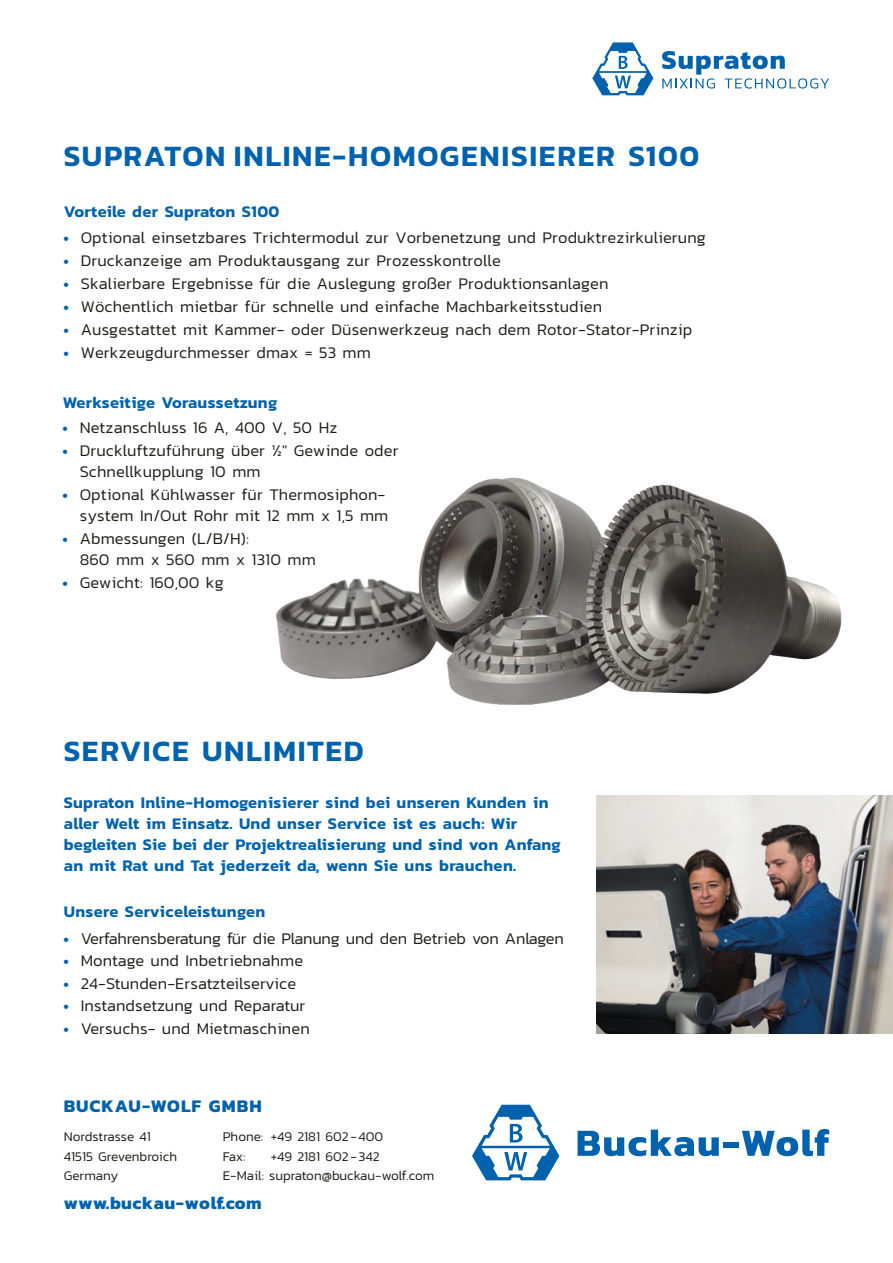
<style>
.page{position:relative;width:893px;height:1263px;background:#fff}
.page>*{position:absolute;margin:0;border:0;box-sizing:border-box;transform-origin:0 0}
.t1{font:600 30px "Kanit";letter-spacing:.055em;color:#0062ad}
.t2{font:700 18px "Kanit";letter-spacing:.03em;color:#0062ad}
.t3{font:700 18px "Kanit";letter-spacing:.05em;color:#0062ad}
.t4{font:300 16.5px/21px "Kanit";letter-spacing:.005em;color:#1d1d1b}
.t5{font:600 16.5px/21px "Kanit";letter-spacing:.02em;color:#0062ad}
.t6{font:300 13.5px "Kanit";color:#1d1d1b}
.s1{font-weight:900;font-size:15px;color:#0062ad}
</style>
<div class="page">
<svg style="left:472px;top:1105px;width:87px;height:75px"></svg>
<svg style="left:578px;top:1129px;width:141px;height:27px"></svg>
<div style="left:723px;top:1142px;width:16px;height:5px;background:#0062ad"></div>
<svg style="left:742px;top:1129px;width:87px;height:27px"></svg>
<svg style="left:662px;top:51px;width:167px;height:38px"></svg>
<svg style="left:592px;top:43px;width:61px;height:52px"></svg>
<img style="left:276px;top:582px;width:61px;height:97px">
<img style="left:337px;top:477px;width:505px;height:228px">
<img style="left:597px;top:796px;width:296px;height:238px">
<h1 class="t1" style="left:64px;top:133px;width:637px">SUPRATON INLINE-HOMOGENISIERER S100</h1>
<p class="t5" style="left:64px;top:201px;width:217px">Vorteile der Supraton S100</p>
<p class="t4" style="left:64px;top:226px;width:644px"><span class="s1">•</span> Optional einsetzbares Trichtermodul zur Vorbenetzung und Produktrezirkulierung</p>
<p class="t4" style="left:64px;top:250px;width:438px"><span class="s1">•</span> Druckanzeige am Produktausgang zur Prozesskontrolle</p>
<p class="t4" style="left:64px;top:273px;width:546px"><span class="s1">•</span> Skalierbare Ergebnisse für die Auslegung großer Produktionsanlagen</p>
<p class="t4" style="left:64px;top:296px;width:540px"><span class="s1">•</span> Wöchentlich mietbar für schnelle und einfache Machbarkeitsstudien</p>
<p class="t4" style="left:64px;top:319px;width:630px"><span class="s1">•</span> Ausgestattet mit Kammer- oder Düsenwerkzeug nach dem Rotor-Stator-Prinzip</p>
<p class="t4" style="left:64px;top:342px;width:309px"><span class="s1">•</span> Werkzeugdurchmesser dmax = 53 mm</p>
<p class="t5" style="left:63px;top:391px;width:216px">Werkseitige Voraussetzung</p>
<p class="t4" style="left:63px;top:417px;width:276px"><span class="s1">•</span> Netzanschluss 16 A, 400 V, 50 Hz</p>
<p class="t4" style="left:80px;top:440px;width:320px;text-indent:-17px"><span class="s1">•</span> Druckluftzuführung über ½″ Gewinde oder<br>Schnellkupplung 10 mm</p>
<p class="t4" style="left:63px;top:484px;width:327px;text-align:right"><span class="s1">•</span> Optional Kühlwasser für Thermosiphon&shy;system In/Out Rohr mit 12 mm x 1,5 mm</p>
<p class="t4" style="left:80px;top:528px;width:238px;text-indent:-17px"><span class="s1">•</span> Abmessungen (L/B/H):<br>860 mm x 560 mm x 1310 mm</p>
<p class="t4" style="left:63px;top:572px;width:163px"><span class="s1">•</span> Gewicht: 160,00 kg</p>
<h1 class="t1" style="left:64px;top:728px;width:301px">SERVICE UNLIMITED</h1>
<p class="t5" style="left:64px;top:791px;width:499px">Supraton Inline-Homogenisierer sind bei unseren Kunden in aller Welt im Einsatz. Und unser Service ist es auch: Wir begleiten Sie bei der Projektrealisierung und sind von Anfang an mit Rat und Tat jederzeit da, wenn Sie uns brauchen.</p>
<p class="t5" style="left:64px;top:901px;width:203px">Unsere Serviceleistungen</p>
<p class="t4" style="left:64px;top:928px;width:502px"><span class="s1">•</span> Verfahrensberatung für die Planung und den Betrieb von Anlagen</p>
<p class="t4" style="left:64px;top:950px;width:241px"><span class="s1">•</span> Montage und Inbetriebnahme</p>
<p class="t4" style="left:64px;top:973px;width:234px"><span class="s1">•</span> 24-Stunden-Ersatzteilservice</p>
<p class="t4" style="left:64px;top:995px;width:243px"><span class="s1">•</span> Instandsetzung und Reparatur</p>
<p class="t4" style="left:64px;top:1018px;width:247px"><span class="s1">•</span> Versuchs- und Mietmaschinen</p>
<p class="t3" style="left:64px;top:1092px;width:199px">BUCKAU-WOLF GMBH</p>
<p class="t6" style="left:64px;top:1127px;width:89px">Nordstrasse 41</p>
<p class="t6" style="left:223px;top:1127px;width:162px">Phone: +49 2181 602-400</p>
<p class="t6" style="left:64px;top:1147px;width:115px">41515 Grevenbroich</p>
<p class="t6" style="left:223px;top:1147px;width:24px">Fax:</p>
<p class="t6" style="left:271px;top:1147px;width:110px">+49 2181 602-342</p>
<p class="t6" style="left:64px;top:1166px;width:56px">Germany</p>
<p class="t6" style="left:223px;top:1166px;width:213px">E-Mail: supraton@buckau-wolf.com</p>
<p class="t2" style="left:64px;top:1189px;width:200px">www.buckau-wolf.com</p>
</div>
